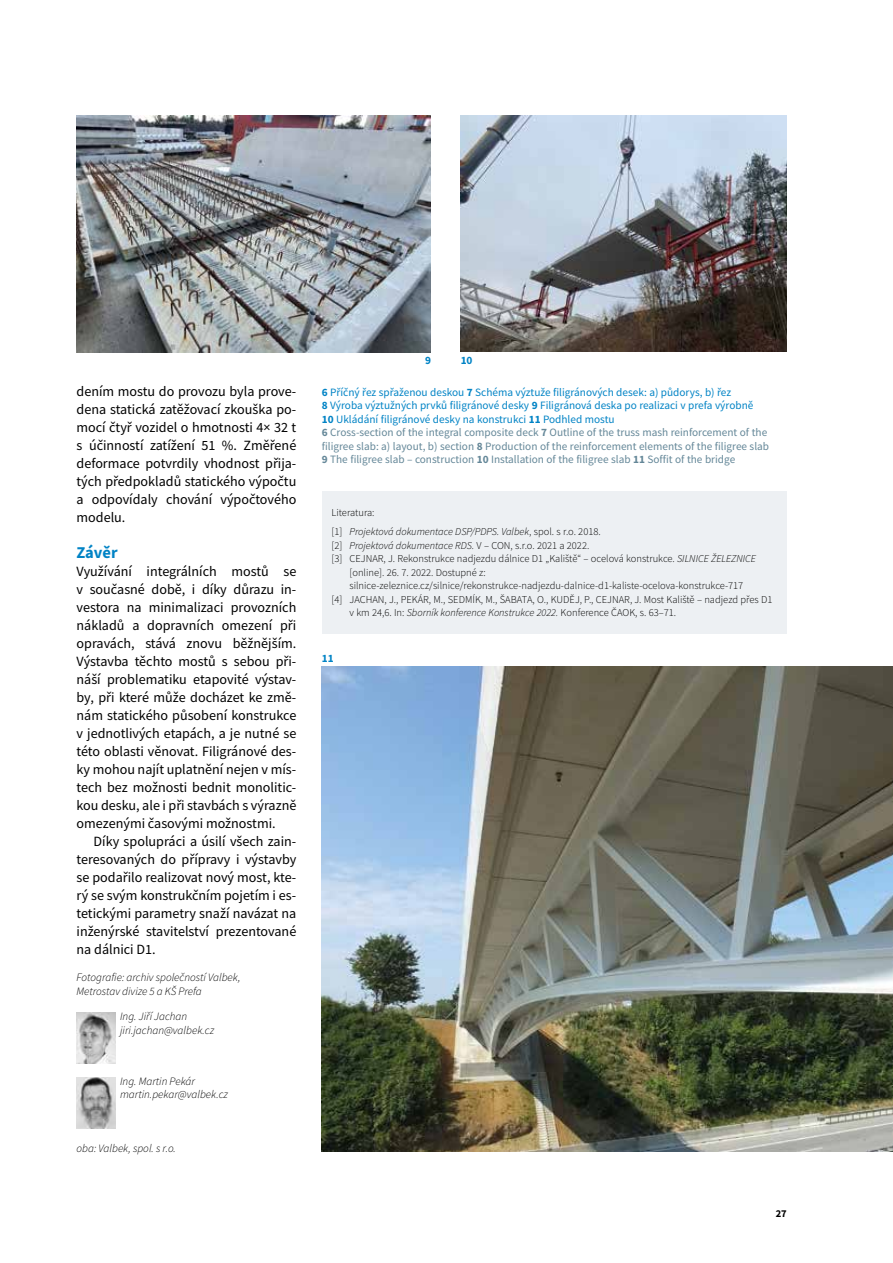
<style>
.page{position:relative;width:893px;height:1263px;background:#fff}
.page>*{position:absolute;margin:0;border:0;box-sizing:border-box;transform-origin:0 0}
.t1{font:700 16.5px "Source Sans Pro";letter-spacing:-.005em;color:#0083c5}
.t2{font:14.1px/18px "Source Sans Pro";color:#000;text-align:justify}
.t3{font:11.25px/13.5px "Source Sans Pro";color:#648798}
.t4{font:italic 300 11.25px/13.5px "Source Sans Pro";color:#000}
.t5{font:700 11.25px "Source Sans Pro";color:#0083c5}
.t6{font:300 10.5px "Source Sans Pro";color:#000}
.t7{font:italic 300 10.5px/19.5px "Source Sans Pro";color:#000}
.t8{font:700 10.5px "Source Sans Pro";color:#000}
.s1{font-weight:700;color:#0083c5}
.s2{color:#0083c5}
.s3{font-weight:700}
.s4{font-style:normal}
.s5{font-style:italic}
</style>
<div class="page">
<div style="left:322px;top:491px;width:465px;height:142px;background:#edf0f3"></div>
<img style="left:322px;top:666px;width:571px;height:486px">
<img style="left:77px;top:116px;width:354px;height:236px">
<img style="left:461px;top:116px;width:325px;height:235px">
<img style="left:77px;top:1012px;width:39px;height:51px">
<img style="left:77px;top:1077px;width:39px;height:51px">
<p class="t2" style="left:77px;top:382px;width:221px">dením mostu do provozu byla prove&shy;dena statická zatěžovací zkouška po&shy;mocí čtyř vozidel o hmotnosti 4× 32 t s účinností zatížení 51 %. Změřené deformace potvrdily vhodnost přija&shy;tých předpokladů statického výpočtu a odpovídaly chování výpočtového modelu.</p>
<p class="t1" style="left:77px;top:541px;width:43px">Závěr</p>
<p class="t2" style="left:77px;top:562px;width:221px">Využívání integrálních mostů se v současné době, i díky důrazu in&shy;vestora na minimalizaci provozních nákladů a dopravních omezení při opravách, stává znovu běžnějším.<br>Výstavba těchto mostů s sebou při&shy;náší problematiku etapovité výstav&shy;by, při které může docházet ke změ&shy;nám statického působení konstrukce v jednotlivých etapách, a je nutné se této oblasti věnovat. Filigránové des&shy;ky mohou najít uplatnění nejen v mís&shy;tech bez možnosti bednit monolitic&shy;kou desku, ale i při stavbách s výrazně omezenými časovými možnostmi.</p>
<p class="t2" style="left:77px;top:832px;width:221px;text-indent:17px">Díky spolupráci a úsilí všech zain&shy;teresovaných do přípravy i výstavby se podařilo realizovat nový most, kte&shy;rý se svým konstrukčním pojetím i es&shy;tetickými parametry snaží navázat na inženýrské stavitelství prezentované na dálnici D1.</p>
<p class="t4" style="left:77px;top:970px;width:166px">Fotografie: archiv společností Valbek,<br>Metrostav divize 5 a KŠ Prefa</p>
<p class="t4" style="left:120px;top:1009px;width:96px">Ing. Jiří Jachan jiri.jachan@valbek.cz</p>
<p class="t4" style="left:120px;top:1074px;width:109px">Ing. Martin Pekár martin.pekar@valbek.cz</p>
<p class="t4" style="left:77px;top:1141px;width:101px">oba: Valbek, spol. s r.o.</p>
<p class="t5" style="left:425px;top:353px;width:7px">9</p>
<p class="t5" style="left:461px;top:353px;width:13px">10</p>
<p class="t3" style="left:322px;top:385px;width:449px"><span class="s1">6</span> <span class="s2">Příčný řez spřaženou deskou</span> <span class="s1">7</span> <span class="s2">Schéma výztuže filigránových desek: a) půdorys, b) řez<br></span><span class="s1">8</span> <span class="s2">Výroba výztužných prvků filigránové desky</span> <span class="s1">9</span> <span class="s2">Filigránová deska po realizaci v prefa výrobně<br></span><span class="s1">10</span> <span class="s2">Ukládání filigránové desky na konstrukci</span> <span class="s1">11</span> <span class="s2">Podhled mostu<br></span><span class="s3">6</span> Cross-section of the integral composite deck <span class="s3">7</span> Outline of the truss mash reinforcement of the filigree slab: a) layout, b) section <span class="s3">8</span> Production of the reinforcement elements of the filigree slab <span class="s3">9</span> The filigree slab – construction <span class="s3">10</span> Installation of the filigree slab <span class="s3">11</span> Soffit of the bridge</p>
<p class="t7" style="left:331px;top:503px;width:271px"><span class="s4">Literatura:<br>[1]</span> Projektová dokumentace DSP/PDPS. Valbek<span class="s4">, spol. s r.o. 2018.</span></p>
<p class="t6" style="left:331px;top:539px;width:259px">[2] <span class="s5">Projektová dokumentace RDS.</span> V – CON, s.r.o. 2021 a 2022.</p>
<p class="t6" style="left:331px;top:552px;width:426px">[3] CEJNAR, J. Rekonstrukce nadjezdu dálnice D1 „Kaliště“ – ocelová konstrukce. <span class="s5">SILNICE ŽELEZNICE</span></p>
<p class="t6" style="left:349px;top:566px;width:138px">[online]. 26. 7. 2022. Dostupné z:</p>
<p class="t6" style="left:349px;top:579px;width:395px">silnice-zeleznice.cz/silnice/rekonstrukce-nadjezdu-dalnice-d1-kaliste-ocelova-konstrukce-717</p>
<p class="t6" style="left:331px;top:593px;width:442px">[4] JACHAN, J., PEKÁR, M., SEDMÍK, M., ŠABATA, O., KUDĚJ, P., CEJNAR, J. Most Kaliště – nadjezd přes D1</p>
<p class="t6" style="left:349px;top:606px;width:328px">v km 24,6. In: <span class="s5">Sborník konference Konstrukce 2022.</span> Konference ČAOK, s. 63–71.</p>
<p class="t5" style="left:322px;top:650px;width:13px">11</p>
<p class="t8" style="left:776px;top:1206px;width:13px">27</p>
</div>
